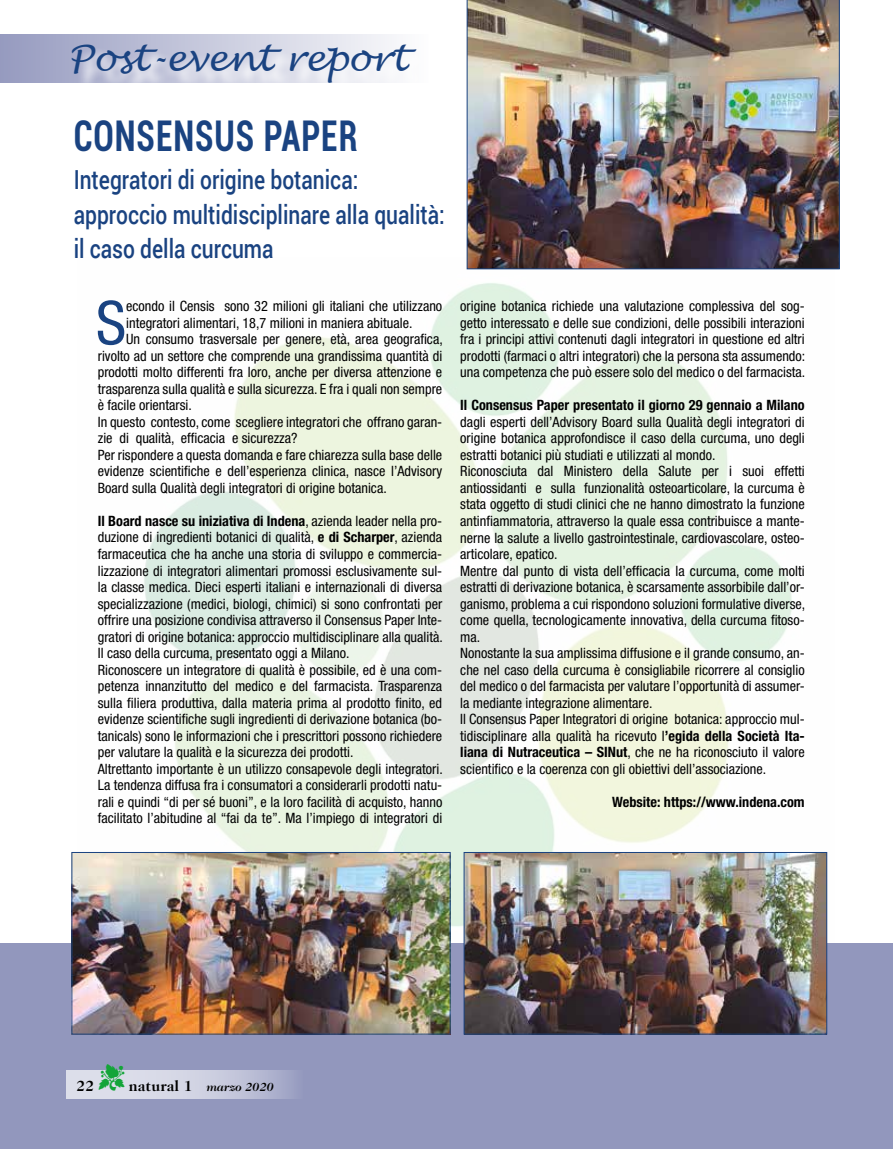
<style>
.page{position:relative;width:893px;height:1149px;background:#fff}
.page>*{position:absolute;margin:0;border:0;box-sizing:border-box;transform-origin:0 0}
.t1{font:condensed 60.45px "Helvetica Neue LT Std";color:#1a4381}
.t2{font:700 condensed 42.3px "Roboto";letter-spacing:.03em;color:#1a4381;scale:.8 1}
.t3{font:italic 36px "Lucida Handwriting";color:#1a4381}
.t4{font:500 26.25px/34.5px "Roboto";color:#1a4381;scale:.8 1}
.t5{font:700 15px "Caslon 224 IT Cby BT";color:#000}
.t6{font:condensed 14.25px/16.5px "Helvetica Neue LT Std";color:#000}
.t7{font:700 condensed 14.25px "Helvetica Neue LT Std";color:#000}
.t8{font:italic 700 12px "Caslon 224 IT Cby BT";color:#000}
.s1{font-weight:700}
.s2{color:#13a538}
.s3{font-style:normal;font-size:15px}
</style>
<div class="page">
<img style="left:144px;top:257px;width:691px;height:686px">
<div style="left:0;top:943px;width:893px;height:205px;background:#9297bd"></div>
<div style="left:0;top:34px;width:429px;height:49px;background:linear-gradient(to right,#969bbf,#fdfefe)"></div>
<svg style="left:75px;top:47px;width:354px;height:36px"></svg>
<img style="left:467px;top:0;width:373px;height:269px">
<svg style="left:66px;top:1070px;width:228px;height:28px;background:#cccee0"></svg>
<img style="left:74px;top:853px;width:374px;height:179px">
<div style="left:72px;top:851px;width:378px;height:183px;border:1px solid #1a4381"></div>
<img style="left:466px;top:853px;width:359px;height:179px">
<div style="left:464px;top:851px;width:363px;height:183px;border:1px solid #1a4381"></div>
<h3 class="t3" style="left:68px;top:36px;width:340px">Post-event report</h3>
<h2 class="t2" style="left:74px;top:106px;width:356px">CONSENSUS PAPER</h2>
<h3 class="t4" style="left:74px;top:162px;width:465px">Integratori di origine botanica: approccio multidisciplinare alla qualità: il caso della curcuma</h3>
<h1 class="t1" style="left:96px;top:288px;width:32px">S</h1>
<p class="t6" style="left:126px;top:298px;width:318px">econdo il Censis sono 32 milioni gli italiani che utilizzano</p>
<p class="t6" style="left:126px;top:314px;width:288px">integratori alimentari, 18,7 milioni in maniera abituale.</p>
<p class="t6" style="left:126px;top:331px;width:318px">Un consumo trasversale per genere, età, area geografica,</p>
<p class="t6" style="left:98px;top:347px;width:346px">rivolto ad un settore che comprende una grandissima quantità di</p>
<p class="t6" style="left:98px;top:364px;width:346px">prodotti molto differenti fra loro, anche per diversa attenzione e</p>
<p class="t6" style="left:98px;top:380px;width:346px">trasparenza sulla qualità e sulla sicurezza. E fra i quali non sempre</p>
<p class="t6" style="left:98px;top:397px;width:96px">è facile orientarsi.</p>
<p class="t6" style="left:98px;top:413px;width:346px">In questo contesto, come scegliere integratori che offrano garan-</p>
<p class="t6" style="left:98px;top:430px;width:201px">zie di qualità, efficacia e sicurezza?</p>
<p class="t6" style="left:98px;top:446px;width:346px">Per rispondere a questa domanda e fare chiarezza sulla base delle</p>
<p class="t6" style="left:98px;top:463px;width:346px">evidenze scientifiche e dell’esperienza clinica, nasce l’Advisory</p>
<p class="t6" style="left:98px;top:479px;width:290px">Board sulla Qualità degli integratori di origine botanica.</p>
<p class="t6" style="left:98px;top:512px;width:346px"><span class="s1">Il Board nasce su iniziativa di Indena</span>, azienda leader nella pro&shy;duzione di ingredienti botanici di qualità, <span class="s1">e di Scharper</span>, azienda farmaceutica che ha anche una storia di sviluppo e commercia&shy;lizzazione di integratori alimentari promossi esclusivamente sul&shy;la classe medica. Dieci esperti italiani e internazionali di diversa specializzazione (medici, biologi, chimici) si sono confrontati per offrire una posizione condivisa attraverso il Consensus Paper Inte&shy;gratori di origine botanica: approccio multidisciplinare alla qualità.<br>Il caso della curcuma, presentato oggi a Milano.<br>Riconoscere un integratore di qualità è possibile, ed è una com&shy;petenza innanzitutto del medico e del farmacista. Trasparenza sulla filiera produttiva, dalla materia prima al prodotto finito, ed evidenze scientifiche sugli ingredienti di derivazione botanica (bo&shy;tanicals) sono le informazioni che i prescrittori possono richiedere per valutare la qualità e la sicurezza dei prodotti.<br>Altrettanto importante è un utilizzo consapevole degli integratori.<br>La tendenza diffusa fra i consumatori a considerarli prodotti natu&shy;rali e quindi “di per sé buoni”, e la loro facilità di acquisto, hanno facilitato l’abitudine al “fai da te”. Ma l’impiego di integratori di</p>
<p class="t6" style="left:460px;top:298px;width:347px;text-align:justify">origine botanica richiede una valutazione complessiva del sog&shy;getto interessato e delle sue condizioni, delle possibili interazioni fra i principi attivi contenuti dagli integratori in questione ed altri prodotti (farmaci o altri integratori) che la persona sta assumendo: una competenza che può essere solo del medico o del farmacista.</p>
<p class="t7" style="left:460px;top:396px;width:346px">Il Consensus Paper presentato il giorno 29 gennaio a Milano</p>
<p class="t6" style="left:460px;top:413px;width:346px">dagli esperti dell’Advisory Board sulla Qualità degli integratori di origine botanica approfondisce il caso della curcuma, uno degli estratti botanici più studiati e utilizzati al mondo.<br>Riconosciuta dal Ministero della Salute per i suoi effetti antiossidanti e sulla funzionalità osteoarticolare, la curcuma è stata oggetto di studi clinici che ne hanno dimostrato la funzione antinfiammatoria, attraverso la quale essa contribuisce a mante&shy;nerne la salute a livello gastrointestinale, cardiovascolare, osteo&shy;articolare, epatico.<br>Mentre dal punto di vista dell’efficacia la curcuma, come molti estratti di derivazione botanica, è scarsamente assorbibile dall’or&shy;ganismo, problema a cui rispondono soluzioni formulative diverse, come quella, tecnologicamente innovativa, della curcuma fitoso&shy;ma.<br>Nonostante la sua amplissima diffusione e il grande consumo, an&shy;che nel caso della curcuma è consigliabile ricorrere al consiglio del medico o del farmacista per valutare l’opportunità di assumer&shy;la mediante integrazione alimentare.<br>Il Consensus Paper Integratori di origine botanica: approccio mul&shy;tidisciplinare alla qualità ha ricevuto l<span class="s1">’egida della Società Ita&shy;liana di Nutraceutica – SINut</span>, che ne ha riconosciuto il valore scientifico e la coerenza con gli obiettivi dell’associazione.</p>
<p class="t7" style="left:612px;top:792px;width:194px">Website: https://www.indena.com</p>
<p class="t8" style="left:99px;top:1079px;width:177px"><span class="s2">▼</span> <span class="s3">natural 1</span> marzo 2020</p>
<p class="t5" style="left:77px;top:1076px;width:19px">22</p>
</div>
